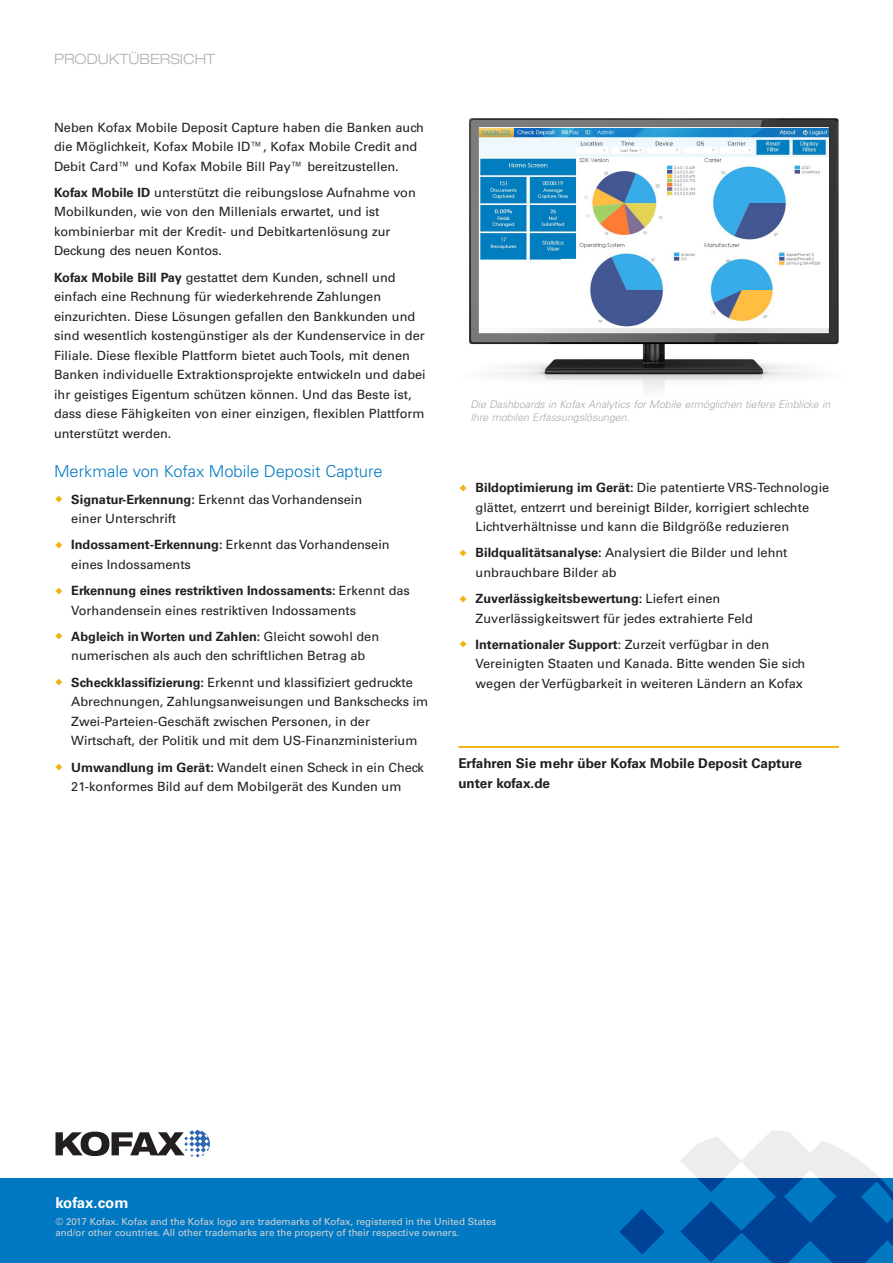
<style>
.page{position:relative;width:893px;height:1263px;background:#fff}
.page>*{position:absolute;margin:0;border:0;box-sizing:border-box;transform-origin:0 0}
.t1{font:300 16.5px "Univers LT Std";color:#0079c2}
.t2{font:700 15px "Univers LT Std";color:#fff}
.document_label{font:300 expanded 14.25px "Helvetica Neue LT Std";color:#b0b1b5}
.body_copy_callout{font:700 13.5px/19.5px "Univers LT Std";color:#231f20}
.body_copy{font:12.75px/19.5px "Univers LT Std";color:#231f20}
.t3{font:italic 300 10.5px/13.5px "Univers LT Std";color:#a8a9ad}
.copyright{font:9.75px/10.5px "Univers LT Std";color:#d1d2d4}
.s1{font-weight:700}
</style>
<div class="page">
<div style="left:0;top:1178px;width:893px;height:85px;background:#0079c2"></div>
<svg style="left:619px;top:1209px;width:46px;height:45px"></svg>
<svg style="left:55px;top:1130px;width:155px;height:27px"></svg>
<svg style="left:680px;top:1130px;width:213px;height:133px"></svg>
<img style="left:469px;top:118px;width:370px;height:271px">
<img style="left:479px;top:128px;width:349px;height:200px">
<hr style="left:458px;top:746px;width:381px;height:2px;background:#efb211">
<p class="document_label" style="left:54px;top:51px;width:163px">PRODUKTÜBERSICHT</p>
<p class="body_copy" style="left:54px;top:117px;width:371px">Neben Kofax Mobile Deposit Capture haben die Banken auch die Möglichkeit, Kofax Mobile ID™, Kofax Mobile Credit and<br>Debit Card™ und Kofax Mobile Bill Pay™ bereitzustellen.</p>
<p class="body_copy" style="left:54px;top:183px;width:363px"><span class="s1">Kofax Mobile ID</span> unterstützt die reibungslose Aufnahme von Mobilkunden, wie von den Millenials erwartet, und ist kombinierbar mit der Kredit- und Debitkartenlösung zur Deckung des neuen Kontos.</p>
<p class="body_copy" style="left:54px;top:267px;width:373px"><span class="s1">Kofax Mobile Bill Pay</span> gestattet dem Kunden, schnell und einfach eine Rechnung für wiederkehrende Zahlungen einzurichten. Diese Lösungen gefallen den Bankkunden und sind wesentlich kostengünstiger als der Kundenservice in der Filiale. Diese flexible Plattform bietet auch Tools, mit denen Banken individuelle Extraktionsprojekte entwickeln und dabei ihr geistiges Eigentum schützen können. Und das Beste ist, dass diese Fähigkeiten von einer einzigen, flexiblen Plattform unterstützt werden.</p>
<p class="t1" style="left:54px;top:462px;width:330px">Merkmale von Kofax Mobile Deposit Capture</p>
<p class="body_copy" style="left:71px;top:489px;width:293px"><span class="s1">Signatur-Erkennung:</span> Erkennt das Vorhandensein einer Unterschrift</p>
<p class="body_copy" style="left:71px;top:535px;width:320px"><span class="s1">Indossament-Erkennung:</span> Erkennt das Vorhandensein eines Indossaments</p>
<p class="body_copy" style="left:71px;top:581px;width:340px"><span class="s1">Erkennung eines restriktiven Indossaments:</span> Erkennt das<br>Vorhandensein eines restriktiven Indossaments</p>
<p class="body_copy" style="left:71px;top:627px;width:309px"><span class="s1">Abgleich in Worten und Zahlen:</span> Gleicht sowohl den numerischen als auch den schriftlichen Betrag ab</p>
<p class="body_copy" style="left:71px;top:672px;width:358px"><span class="s1">Scheckklassifizierung:</span> Erkennt und klassifiziert gedruckte Abrechnungen, Zahlungsanweisungen und Bankschecks im Zwei-Parteien-Geschäft zwischen Personen, in der Wirtschaft, der Politik und mit dem US-Finanzministerium</p>
<p class="body_copy" style="left:71px;top:757px;width:354px"><span class="s1">Umwandlung im Gerät:</span> Wandelt einen Scheck in ein Check<br>21-konformes Bild auf dem Mobilgerät des Kunden um</p>
<p class="t3" style="left:470px;top:397px;width:361px">Die Dashboards in Kofax Analytics for Mobile ermöglichen tiefere Einblicke in<br>Ihre mobilen Erfassungslösungen.</p>
<p class="body_copy" style="left:476px;top:478px;width:355px"><span class="s1">Bildoptimierung im Gerät:</span> Die patentierte VRS-Technologie glättet, entzerrt und bereinigt Bilder, korrigiert schlechte<br>Lichtverhältnisse und kann die Bildgröße reduzieren</p>
<p class="body_copy" style="left:476px;top:543px;width:313px"><span class="s1">Bildqualitätsanalyse:</span> Analysiert die Bilder und lehnt unbrauchbare Bilder ab</p>
<p class="body_copy" style="left:476px;top:589px;width:279px"><span class="s1">Zuverlässigkeitsbewertung:</span> Liefert einen<br>Zuverlässigkeitswert für jedes extrahierte Feld</p>
<p class="body_copy" style="left:476px;top:635px;width:331px"><span class="s1">Internationaler Support</span>: Zurzeit verfügbar in den<br>Vereinigten Staaten und Kanada. Bitte wenden Sie sich wegen der Verfügbarkeit in weiteren Ländern an Kofax</p>
<p class="body_copy_callout" style="left:458px;top:754px;width:345px">Erfahren Sie mehr über Kofax Mobile Deposit Capture unter kofax.de</p>
<p class="t2" style="left:55px;top:1194px;width:75px">kofax.com</p>
<p class="copyright" style="left:55px;top:1216px;width:442px">© 2017 Kofax. Kofax and the Kofax logo are trademarks of Kofax, registered in the United States and/or other countries. All other trademarks are the property of their respective owners.</p>
</div>
